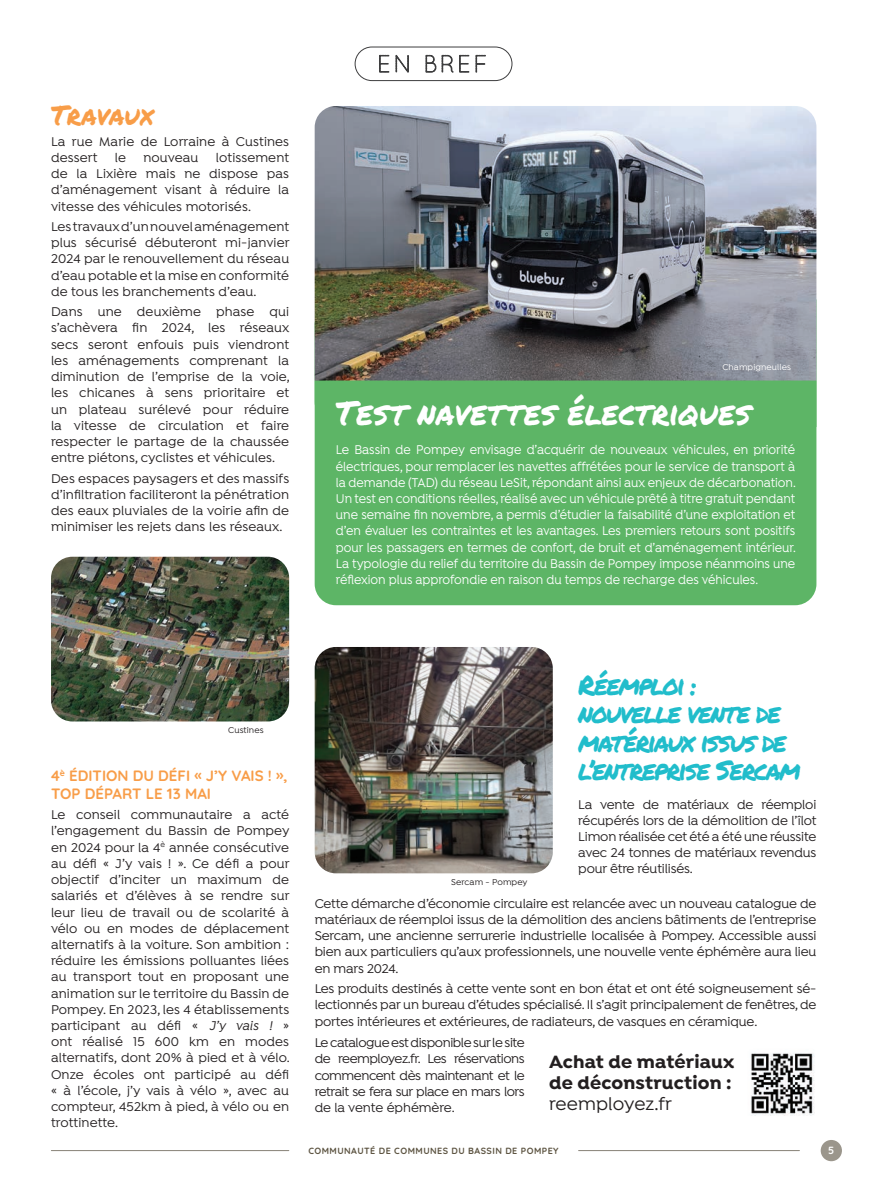
<style>
.page{position:relative;width:893px;height:1191px;background:#fff}
.page>*{position:absolute;margin:0;border:0;box-sizing:border-box;transform-origin:0 0}
.t1{font:33px "Permanent Marker";letter-spacing:.015em;color:#fff}
.t2{font:27px/28.5px "Permanent Marker";letter-spacing:-.065em;color:#21bdcb}
.t3{font:27px "Permanent Marker";letter-spacing:-.005em;color:#f89d48}
.t4{font:700 18.9px/21px "Isidora";letter-spacing:.01em;color:#231f20}
.t5{font:500 18.9px "Isidora";letter-spacing:.01em;color:#231f20}
.t6{font:700 15px/18px "Quicksand";color:#f89d48}
.t7{font:500 13.5px/16.2px "Isidora";letter-spacing:.005em;color:#231f20;text-align:justify}
.t8{font:500 13.5px/16.2px "Isidora";color:#fff;text-align:justify;scale:.93 1}
.t9{font:700 10.5px "Quicksand";color:#fff}
.t10{font:700 9px "Quicksand";letter-spacing:.05em;color:#5e5543}
.t11{font:500 9px "Isidora";letter-spacing:.01em;color:#231f20}
.t12{font:500 9px "Isidora";letter-spacing:.01em;color:#fff}
.s1{font-style:italic}
</style>
<div class="page">
<hr style="left:579px;top:1150px;width:220px;height:1px;background:#878277">
<hr style="left:51px;top:1150px;width:238px;height:1px;background:#878277">
<div style="left:821px;top:1140px;width:21px;height:21px;background:#9b968c;border-radius:50%"></div>
<img style="left:51px;top:557px;width:238px;height:164px">
<div style="left:315px;top:380px;width:501px;height:225px;background:#5db566"></div>
<svg style="left:379px;top:55px;width:10px;height:17px"></svg>
<svg style="left:396px;top:55px;width:12px;height:17px"></svg>
<svg style="left:426px;top:55px;width:10px;height:17px"></svg>
<svg style="left:442px;top:55px;width:11px;height:17px"></svg>
<svg style="left:459px;top:55px;width:10px;height:17px"></svg>
<svg style="left:476px;top:55px;width:10px;height:17px"></svg>
<div style="left:355px;top:47px;width:157px;height:34px;border:1px solid #3e3e3f;border-radius:17px"></div>
<img style="left:315px;top:106px;width:501px;height:274px">
<img style="left:315px;top:647px;width:238px;height:226px">
<img style="left:751px;top:1053px;width:64px;height:63px">
<h2 class="t3" style="left:51px;top:95px;width:104px">Travaux</h2>
<p class="t7" style="left:51px;top:134px;width:240px">La rue Marie de Lorraine à Custines dessert</p>
<p class="t7" style="left:51px;top:150px;width:240px;text-indent:165px">lotissement de la Lixière mais ne dispose pas d’aménagement visant à réduire la vitesse des véhicules motorisés.</p>
<p class="t7" style="left:51px;top:219px;width:240px">Les travaux d’un nouvel aménagement plus sécurisé débuteront mi-janvier 2024 par le renouvellement du réseau d’eau potable et la mise en conformité de tous les branchements d’eau.</p>
<p class="t7" style="left:51px;top:304px;width:240px">Dans une deuxième phase qui s’achèvera fin 2024, les réseaux secs seront enfouis puis viendront les aménagements comprenant la diminution de l’emprise de la voie, les chicanes à sens prioritaire et un plateau surélevé pour réduire la vitesse de circulation et faire respecter le partage de la chaussée entre piétons, cyclistes et véhicules.</p>
<p class="t7" style="left:51px;top:471px;width:240px">Des espaces paysagers et des massifs d’infiltration faciliteront la pénétration des eaux pluviales de la voirie afin de minimiser les rejets dans les réseaux.</p>
<p class="t7" style="left:115px;top:150px;width:13px">le</p>
<p class="t7" style="left:143px;top:150px;width:57px">nouveau</p>
<p class="t12" style="left:722px;top:362px;width:70px">Champigneulles</p>
<h1 class="t1" style="left:336px;top:389px;width:416px">Test navettes électriques</h1>
<p class="t8" style="left:336px;top:442px;width:496px">Le Bassin de Pompey envisage d’acquérir de nouveaux véhicules, en priorité électriques, pour remplacer les navettes affrétées pour le service de transport à la demande (TAD) du réseau LeSit, répondant ainsi aux enjeux de décarbonation.<br>Un test en conditions réelles, réalisé avec un véhicule prêté à titre gratuit pendant une semaine fin novembre, a permis d’étudier la faisabilité d’une exploitation et d’en évaluer les contraintes et les avantages. Les premiers retours sont positifs pour les passagers en termes de confort, de bruit et d’aménagement intérieur.<br>La typologie du relief du territoire du Bassin de Pompey impose néanmoins une réflexion plus approfondie en raison du temps de recharge des véhicules.</p>
<p class="t11" style="left:228px;top:725px;width:37px">Custines</p>
<p class="t6" style="left:51px;top:765px;width:238px">4<sup>è</sup> ÉDITION DU DÉFI « J’Y VAIS ! »,<br>TOP DÉPART LE 13 MAI</p>
<p class="t7" style="left:51px;top:807px;width:240px">Le conseil communautaire a acté l’engagement du Bassin de Pompey en 2024 pour la 4<sup>è</sup> année consécutive au défi « J’y vais ! ». Ce défi a pour objectif d’inciter un maximum de salariés et d’élèves à se rendre sur leur lieu de travail ou de scolarité à vélo ou en modes de déplacement alternatifs à la voiture. Son ambition : réduire les émissions polluantes liées au transport tout en proposant une animation sur le territoire du Bassin de Pompey. En 2023, les 4 établissements participant au défi « <span class="s1">J’y vais !</span> » ont réalisé 15 600 km en modes alternatifs, dont 20% à pied et à vélo.<br>Onze écoles ont participé au défi « à l’école, j’y vais à vélo », avec au compteur, 452km à pied, à vélo ou en trottinette.</p>
<h2 class="t2" style="left:578px;top:669px;width:224px">Réemploi : nouvelle vente de matériaux issus de l’entreprise Sercam</h2>
<p class="t7" style="left:578px;top:796px;width:240px">La vente de matériaux de réemploi récupérés lors de la démolition de l’îlot Limon réalisée cet été a été une réussite avec 24 tonnes de matériaux revendus pour être réutilisés.</p>
<p class="t7" style="left:315px;top:896px;width:503px">Cette démarche d’économie circulaire est relancée avec un nouveau catalogue de matériaux de réemploi issus de la démolition des anciens bâtiments de l’entreprise Sercam, une ancienne serrurerie industrielle localisée à Pompey. Accessible aussi bien aux particuliers qu’aux professionnels, une nouvelle vente éphémère aura lieu en mars 2024.</p>
<p class="t7" style="left:315px;top:981px;width:503px">Les produits destinés à cette vente sont en bon état et ont été soigneusement sé&shy;lectionnés par un bureau d’études spécialisé. Il s’agit principalement de fenêtres, de portes intérieures et extérieures, de radiateurs, de vasques en céramique.</p>
<p class="t7" style="left:315px;top:1035px;width:212px">Le catalogue est disponible sur le site de reemployez.fr. Les réservations commencent dès maintenant et le retrait se fera sur place en mars lors de la vente éphémère.</p>
<p class="t11" style="left:451px;top:876px;width:78px">Sercam - Pompey</p>
<h3 class="t4" style="left:549px;top:1052px;width:187px">Achat de matériaux de déconstruction :</h3>
<h3 class="t5" style="left:549px;top:1093px;width:124px">reemployez.fr</h3>
<p class="t10" style="left:308px;top:1143px;width:252px">COMMUNAUTÉ DE COMMUNES DU BASSIN DE POMPEY</p>
<p class="t9" style="left:828px;top:1142px;width:8px">5</p>
</div>
